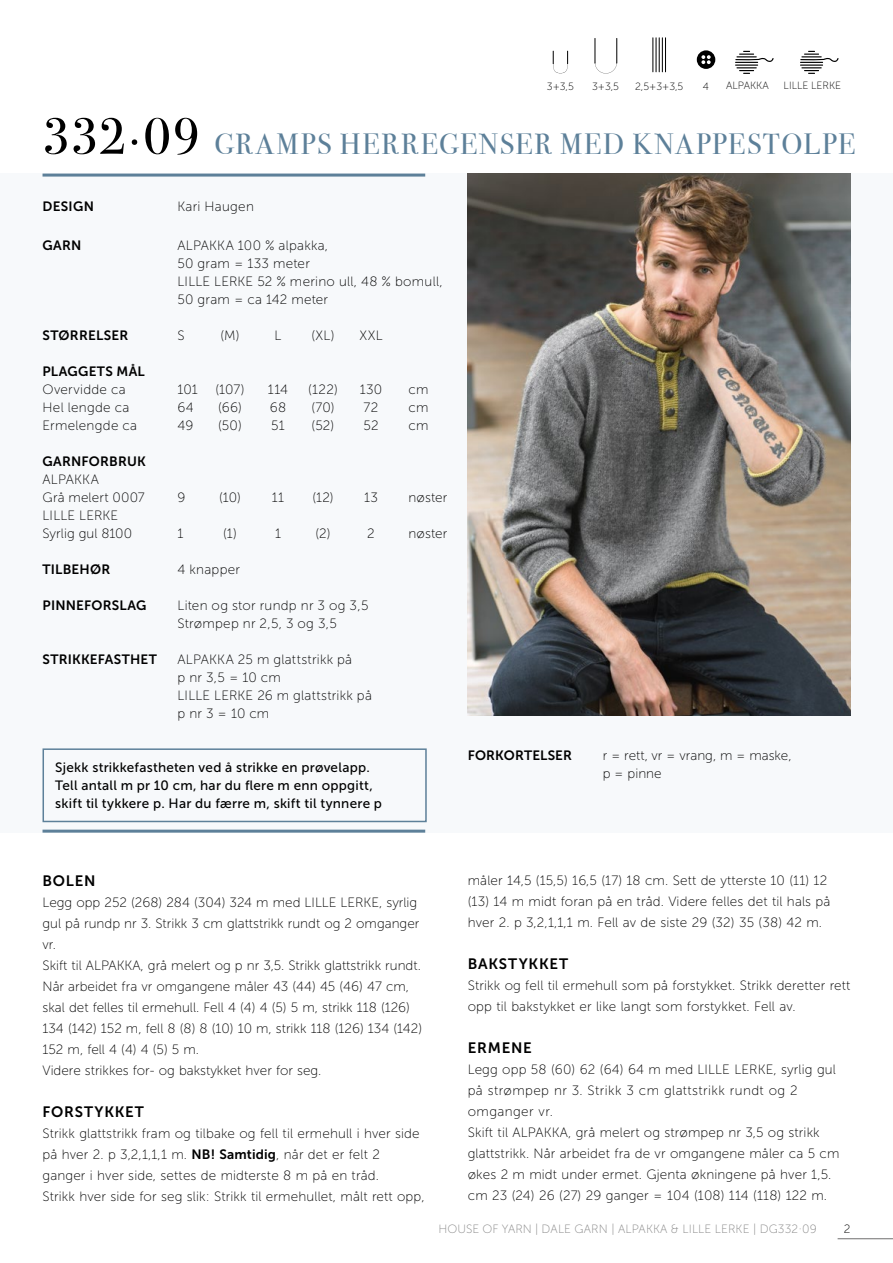
<style>
.page{position:relative;width:893px;height:1263px;background:#fff}
.page>*{position:absolute;margin:0;border:0;box-sizing:border-box;transform-origin:0 0}
.t1{font:29.25px "Bodoni Svty Two ITCTT";letter-spacing:.065em;color:#5d8099}
.Innhold_-_Venstresti{font:15px "Museo Sans 700";letter-spacing:.05em;color:#000}
.Innhold_-_Venstresti-2{font:13.5px/21px "Museo Sans 100";letter-spacing:.01em;color:#000}
.t2{font:13.5px/18px "Museo Sans 500";letter-spacing:.02em;color:#000}
.Innhold_-_Venstresti-3{font:13.5px/21px "Museo Sans 100";letter-spacing:.03em;color:#000}
.t3{font:13.5px "Museo Sans 700";letter-spacing:.015em;color:#000}
.t4{font:12px "Museo Sans 100";letter-spacing:.01em;color:#878787}
.t5{font:12px "Museo Sans 100";color:#000}
.t6{font:10.5px "Museo Sans 100";color:#000}
.s1{font-size:51px;color:#000}
.s2{font-family:"Museo Sans 700"}
</style>
<div class="page">
<hr style="left:838px;top:1238px;width:55px;height:1px;background:#706f6f">
<div style="left:0;top:174px;width:893px;height:659px;background:#f7f9fb"></div>
<hr style="left:43px;top:174px;width:382px;height:3px;background:#5d8099">
<hr style="left:43px;top:830px;width:382px;height:3px;background:#5d8099">
<img style="left:468px;top:174px;width:382px;height:542px">
<div style="left:43px;top:748px;width:384px;height:74px;border:2px solid #5d8099"></div>
<svg style="left:800px;top:51px;width:38px;height:23px"></svg>
<svg style="left:735px;top:51px;width:39px;height:23px"></svg>
<svg style="left:553px;top:51px;width:15px;height:22px"></svg>
<hr style="left:652px;top:37px;width:1px;height:35px;background:#000">
<hr style="left:655px;top:37px;width:2px;height:35px;background:#000">
<hr style="left:659px;top:37px;width:1px;height:35px;background:#000">
<hr style="left:662px;top:37px;width:1px;height:35px;background:#000">
<hr style="left:665px;top:37px;width:1px;height:35px;background:#000">
<div style="left:697px;top:50px;width:18px;height:19px;background:#000;border-radius:50%"></div>
<svg style="left:701px;top:55px;width:10px;height:9px"></svg>
<svg style="left:594px;top:38px;width:23px;height:35px"></svg>
<p class="t6" style="left:547px;top:80px;width:28px">3+3,5</p>
<p class="t6" style="left:592px;top:80px;width:28px">3+3,5</p>
<p class="t6" style="left:635px;top:80px;width:50px">2,5+3+3,5</p>
<p class="t6" style="left:703px;top:80px;width:8px">4</p>
<p class="t6" style="left:726px;top:80px;width:44px">ALPAKKA</p>
<p class="t6" style="left:784px;top:80px;width:59px">LILLE LERKE</p>
<p class="t1" style="left:43px;top:120px;width:814px"><span class="s1">332∙09</span> GRAMPS HERREGENSER MED KNAPPESTOLPE</p>
<p class="t3" style="left:43px;top:199px;width:53px">DESIGN</p>
<p class="Innhold_-_Venstresti-2" style="left:178px;top:196px;width:78px">Kari Haugen</p>
<p class="t3" style="left:43px;top:238px;width:40px">GARN</p>
<p class="Innhold_-_Venstresti-2" style="left:178px;top:235px;width:152px">ALPAKKA 100 % alpakka,</p>
<p class="Innhold_-_Venstresti-2" style="left:178px;top:253px;width:134px">50 gram = 133 meter</p>
<p class="Innhold_-_Venstresti-2" style="left:178px;top:273px;width:267px;line-height:18px">LILLE LERKE 52 % merino ull, 48 % bomull,<br>50 gram = ca 142 meter</p>
<p class="t3" style="left:43px;top:328px;width:87px">STØRRELSER</p>
<p class="Innhold_-_Venstresti-2" style="left:178px;top:325px;width:9px">S</p>
<p class="Innhold_-_Venstresti-2" style="left:220px;top:325px;width:21px">(M)</p>
<p class="Innhold_-_Venstresti-2" style="left:275px;top:325px;width:8px">L</p>
<p class="Innhold_-_Venstresti-2" style="left:311px;top:325px;width:73px">(XL) XXL</p>
<p class="t3" style="left:43px;top:364px;width:104px">PLAGGETS MÅL</p>
<p class="Innhold_-_Venstresti-2" style="left:43px;top:379px;width:85px">Overvidde ca</p>
<p class="Innhold_-_Venstresti-2" style="left:178px;top:379px;width:22px">101</p>
<p class="Innhold_-_Venstresti-2" style="left:215px;top:379px;width:31px">(107)</p>
<p class="Innhold_-_Venstresti-2" style="left:268px;top:379px;width:22px">114</p>
<p class="Innhold_-_Venstresti-2" style="left:308px;top:379px;width:31px">(122)</p>
<p class="Innhold_-_Venstresti-2" style="left:360px;top:379px;width:24px">130</p>
<p class="Innhold_-_Venstresti-2" style="left:409px;top:379px;width:21px">cm</p>
<p class="Innhold_-_Venstresti-2" style="left:43px;top:397px;width:88px">Hel lengde ca</p>
<p class="Innhold_-_Venstresti-2" style="left:178px;top:397px;width:18px">64</p>
<p class="Innhold_-_Venstresti-2" style="left:218px;top:397px;width:70px">(66) 68</p>
<p class="Innhold_-_Venstresti-2" style="left:311px;top:397px;width:68px">(70) 72</p>
<p class="Innhold_-_Venstresti-2" style="left:409px;top:397px;width:21px">cm</p>
<p class="Innhold_-_Venstresti-2" style="left:43px;top:415px;width:96px">Ermelengde ca</p>
<p class="Innhold_-_Venstresti-2" style="left:178px;top:415px;width:17px">49</p>
<p class="Innhold_-_Venstresti-2" style="left:218px;top:415px;width:68px">(50) 51</p>
<p class="Innhold_-_Venstresti-2" style="left:312px;top:415px;width:68px">(52) 52</p>
<p class="Innhold_-_Venstresti-2" style="left:409px;top:415px;width:21px">cm</p>
<p class="t3" style="left:43px;top:454px;width:105px">GARNFORBRUK</p>
<p class="Innhold_-_Venstresti-2" style="left:43px;top:469px;width:58px">ALPAKKA</p>
<p class="Innhold_-_Venstresti-2" style="left:43px;top:487px;width:104px">Grå melert 0007</p>
<p class="Innhold_-_Venstresti-2" style="left:178px;top:487px;width:9px">9</p>
<p class="Innhold_-_Venstresti-2" style="left:219px;top:487px;width:67px">(10) 11</p>
<p class="Innhold_-_Venstresti-2" style="left:312px;top:487px;width:67px">(12) 13</p>
<p class="Innhold_-_Venstresti-2" style="left:409px;top:487px;width:40px">nøster</p>
<p class="Innhold_-_Venstresti-2" style="left:43px;top:505px;width:77px">LILLE LERKE</p>
<p class="Innhold_-_Venstresti-2" style="left:43px;top:523px;width:91px">Syrlig gul 8100</p>
<p class="Innhold_-_Venstresti-2" style="left:178px;top:523px;width:7px">1</p>
<p class="Innhold_-_Venstresti-2" style="left:223px;top:523px;width:15px">(1)</p>
<p class="Innhold_-_Venstresti-2" style="left:275px;top:523px;width:7px">1</p>
<p class="Innhold_-_Venstresti-2" style="left:316px;top:523px;width:16px">(2)</p>
<p class="Innhold_-_Venstresti-2" style="left:367px;top:523px;width:9px">2</p>
<p class="Innhold_-_Venstresti-2" style="left:409px;top:523px;width:40px">nøster</p>
<p class="t3" style="left:43px;top:562px;width:69px">TILBEHØR</p>
<p class="Innhold_-_Venstresti-2" style="left:178px;top:559px;width:64px">4 knapper</p>
<p class="t3" style="left:43px;top:598px;width:105px">PINNEFORSLAG</p>
<p class="Innhold_-_Venstresti-2" style="left:178px;top:595px;width:192px">Liten og stor rundp nr 3 og 3,5</p>
<p class="Innhold_-_Venstresti-2" style="left:178px;top:613px;width:161px">Strømpep nr 2,5, 3 og 3,5</p>
<p class="t3" style="left:43px;top:652px;width:116px">STRIKKEFASTHET</p>
<p class="Innhold_-_Venstresti-2" style="left:178px;top:651px;width:176px;line-height:18px">ALPAKKA 25 m glattstrikk på p nr 3,5 = 10 cm</p>
<p class="Innhold_-_Venstresti-2" style="left:178px;top:685px;width:196px">LILLE LERKE 26 m glattstrikk på</p>
<p class="Innhold_-_Venstresti-2" style="left:178px;top:703px;width:93px">p nr 3 = 10 cm</p>
<p class="t2" style="left:55px;top:759px;width:328px">Sjekk strikkefastheten ved å strikke en prøvelapp.<br>Tell antall m pr 10 cm, har du flere m enn oppgitt, skift til tykkere p. Har du færre m, skift til tynnere p</p>
<p class="t3" style="left:468px;top:747px;width:106px">FORKORTELSER</p>
<p class="Innhold_-_Venstresti-2" style="left:603px;top:746px;width:190px;line-height:18px">r = rett, vr = vrang, m = maske, p = pinne</p>
<p class="Innhold_-_Venstresti" style="left:43px;top:873px;width:55px">BOLEN</p>
<p class="Innhold_-_Venstresti-2" style="left:43px;top:892px;width:378px">Legg opp 252 (268) 284 (304) 324 m med LILLE LERKE, syrlig gul på rundp nr 3. Strikk 3 cm glattstrikk rundt og 2 omganger vr.</p>
<p class="Innhold_-_Venstresti-2" style="left:43px;top:955px;width:381px">Skift til ALPAKKA, grå melert og p nr 3,5. Strikk glattstrikk rundt.<br>Når arbeidet fra vr omgangene måler 43 (44) 45 (46) 47 cm, skal det felles til ermehull. Fell 4 (4) 4 (5) 5 m, strikk 118 (126)<br>134 (142) 152 m, fell 8 (8) 8 (10) 10 m, strikk 118 (126) 134 (142)<br>152 m, fell 4 (4) 4 (5) 5 m.</p>
<p class="Innhold_-_Venstresti-2" style="left:43px;top:1060px;width:280px">Videre strikkes for- og bakstykket hver for seg.</p>
<p class="Innhold_-_Venstresti" style="left:43px;top:1104px;width:103px">FORSTYKKET</p>
<p class="Innhold_-_Venstresti-2" style="left:43px;top:1123px;width:379px">Strikk glattstrikk fram og tilbake og fell til ermehull i hver side på hver 2. p 3,2,1,1,1 m. <span class="s2">NB! Samtidig</span>, når det er felt 2 ganger i hver side, settes de midterste 8 m på en tråd.</p>
<p class="Innhold_-_Venstresti-2" style="left:43px;top:1186px;width:384px">Strikk hver side for seg slik: Strikk til ermehullet, målt rett opp,</p>
<p class="Innhold_-_Venstresti-2" style="left:468px;top:870px;width:364px">måler 14,5 (15,5) 16,5 (17) 18 cm. Sett de ytterste 10 (11) 12 (13) 14 m midt foran på en tråd. Videre felles det til hals på hver 2. p 3,2,1,1,1 m. Fell av de siste 29 (32) 35 (38) 42 m.</p>
<p class="Innhold_-_Venstresti" style="left:468px;top:955px;width:102px">BAKSTYKKET</p>
<p class="Innhold_-_Venstresti-2" style="left:468px;top:975px;width:384px">Strikk og fell til ermehull som på forstykket. Strikk deretter rett opp til bakstykket er like langt som forstykket. Fell av.</p>
<p class="Innhold_-_Venstresti" style="left:468px;top:1039px;width:66px">ERMENE</p>
<p class="Innhold_-_Venstresti-3" style="left:468px;top:1059px;width:370px">Legg opp 58 (60) 62 (64) 64 m med LILLE LERKE, syrlig gul på strømpep nr 3. Strikk 3 cm glattstrikk rundt og 2 omganger vr.</p>
<p class="Innhold_-_Venstresti-2" style="left:468px;top:1122px;width:373px">Skift til ALPAKKA, grå melert og strømpep nr 3,5 og strikk glattstrikk. Når arbeidet fra de vr omgangene måler ca 5 cm økes 2 m midt under ermet. Gjenta økningene på hver 1,5. cm 23 (24) 26 (27) 29 ganger = 104 (108) 114 (118) 122 m.</p>
<p class="t4" style="left:439px;top:1222px;width:380px">HOUSE OF YARN | DALE GARN | ALPAKKA &amp; LILLE LERKE | DG332·09</p>
<p class="t5" style="left:844px;top:1222px;width:8px">2</p>
</div>
